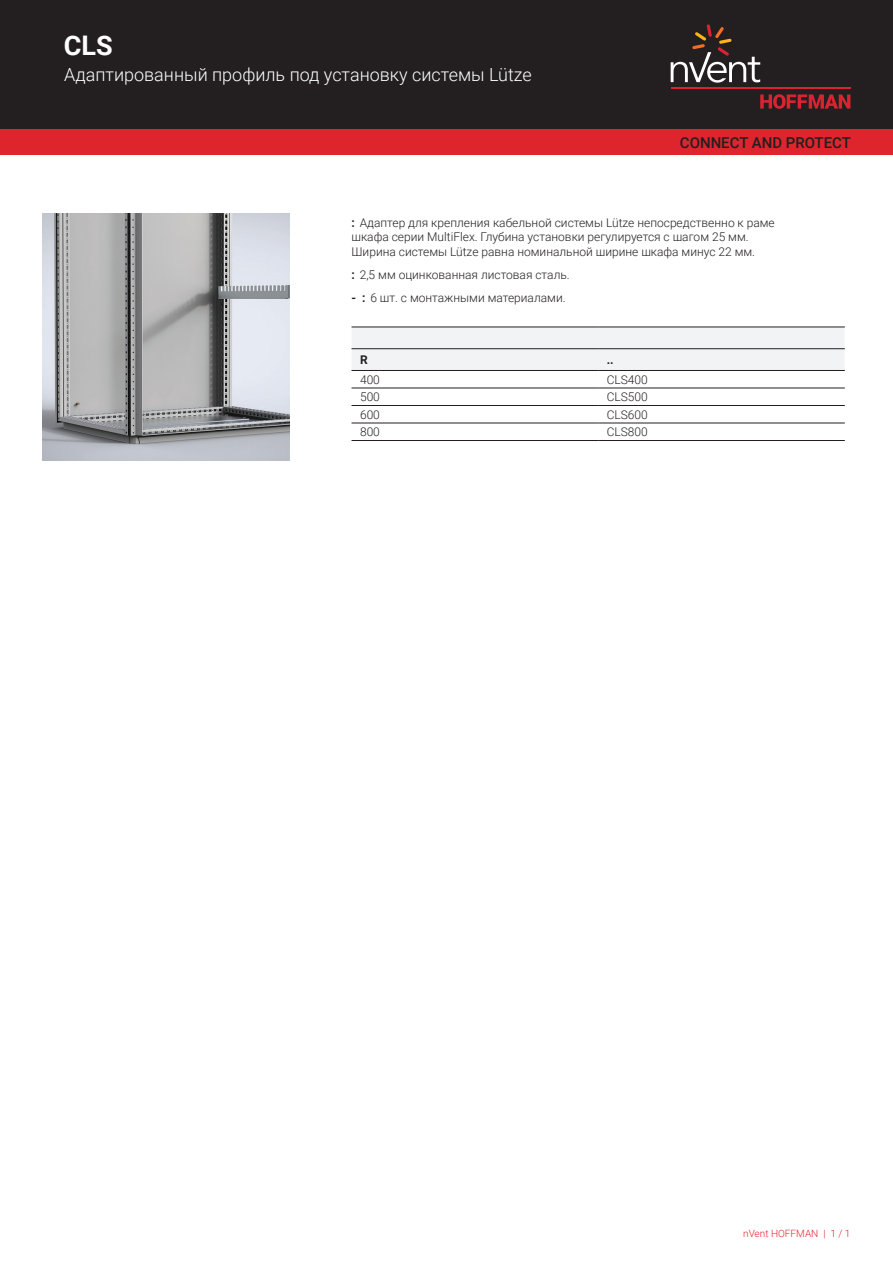
<style>
.page{position:relative;width:893px;height:1263px;background:#fff}
.page>*{position:absolute;margin:0;border:0;box-sizing:border-box;transform-origin:0 0}
.t1{font:700 27px "Roboto";color:#fff}
.t2{font:300 18px "Roboto";color:#fff}
.t3{font:500 15px "Roboto";color:#231f20}
.t4{font:300 12px/14.4px "Roboto";color:#231f20}
.t5{font:700 12px "Roboto";color:#231f20}
.t6{font:300 10.05px "Roboto";color:#de252e}
.s1{font-weight:700}
</style>
<div class="page">
<div style="left:0;top:0;width:893px;height:129px;background:#231f20"></div>
<svg style="left:760px;top:94px;width:90px;height:15px"></svg>
<hr style="left:671px;top:88px;width:179px;height:1px;background:#db2230">
<svg style="left:671px;top:24px;width:89px;height:59px"></svg>
<div style="left:0;top:129px;width:893px;height:26px;background:#de252e"></div>
<div style="left:351px;top:328px;width:494px;height:42px;background:#f2f3f4"></div>
<hr style="left:351px;top:327px;width:247px;height:1px;background:#231f20">
<hr style="left:598px;top:327px;width:247px;height:1px;background:#231f20">
<hr style="left:351px;top:388px;width:247px;height:1px;background:#231f20">
<hr style="left:598px;top:388px;width:247px;height:1px;background:#231f20">
<hr style="left:351px;top:405px;width:247px;height:1px;background:#231f20">
<hr style="left:598px;top:405px;width:247px;height:1px;background:#231f20">
<hr style="left:351px;top:423px;width:247px;height:1px;background:#231f20">
<hr style="left:598px;top:423px;width:247px;height:1px;background:#231f20">
<hr style="left:351px;top:440px;width:247px;height:1px;background:#231f20">
<hr style="left:598px;top:440px;width:247px;height:1px;background:#231f20">
<hr style="left:351px;top:348px;width:247px;height:1px;background:#231f20">
<hr style="left:598px;top:348px;width:247px;height:1px;background:#231f20">
<hr style="left:351px;top:370px;width:247px;height:1px;background:#231f20">
<hr style="left:598px;top:370px;width:247px;height:1px;background:#231f20">
<img style="left:43px;top:213px;width:246px;height:247px">
<h1 class="t1" style="left:64px;top:27px;width:50px">CLS</h1>
<h2 class="t2" style="left:64px;top:62px;width:469px">Адаптированный профиль под установку системы Lütze</h2>
<p class="t3" style="left:680px;top:132px;width:173px">CONNECT AND PROTECT</p>
<p class="t4" style="left:351px;top:215px;width:425px"><span class="s1">:</span> Адаптер для крепления кабельной системы Lütze непосредственно к раме шкафа серии MultiFlex. Глубина установки регулируется с шагом 25 мм.<br>Ширина системы Lütze равна номинальной ширине шкафа минус 22 мм.</p>
<p class="t4" style="left:351px;top:267px;width:220px"><span class="s1">:</span> 2,5 мм оцинкованная листовая сталь.</p>
<p class="t4" style="left:351px;top:290px;width:216px"><span class="s1">- :</span> 6 шт. с монтажными материалами.</p>
<p class="t5" style="left:360px;top:351px;width:9px">R</p>
<p class="t5" style="left:607px;top:351px;width:8px">..</p>
<p class="t4" style="left:360px;top:372px;width:21px">400</p>
<p class="t4" style="left:607px;top:372px;width:43px">CLS400</p>
<p class="t4" style="left:360px;top:389px;width:21px">500</p>
<p class="t4" style="left:607px;top:389px;width:43px">CLS500</p>
<p class="t4" style="left:360px;top:407px;width:21px">600</p>
<p class="t4" style="left:607px;top:407px;width:43px">CLS600</p>
<p class="t4" style="left:360px;top:424px;width:21px">800</p>
<p class="t4" style="left:607px;top:424px;width:43px">CLS800</p>
<p class="t6" style="left:743px;top:1226px;width:109px">nVent HOFFMAN | 1 / 1</p>
</div>
